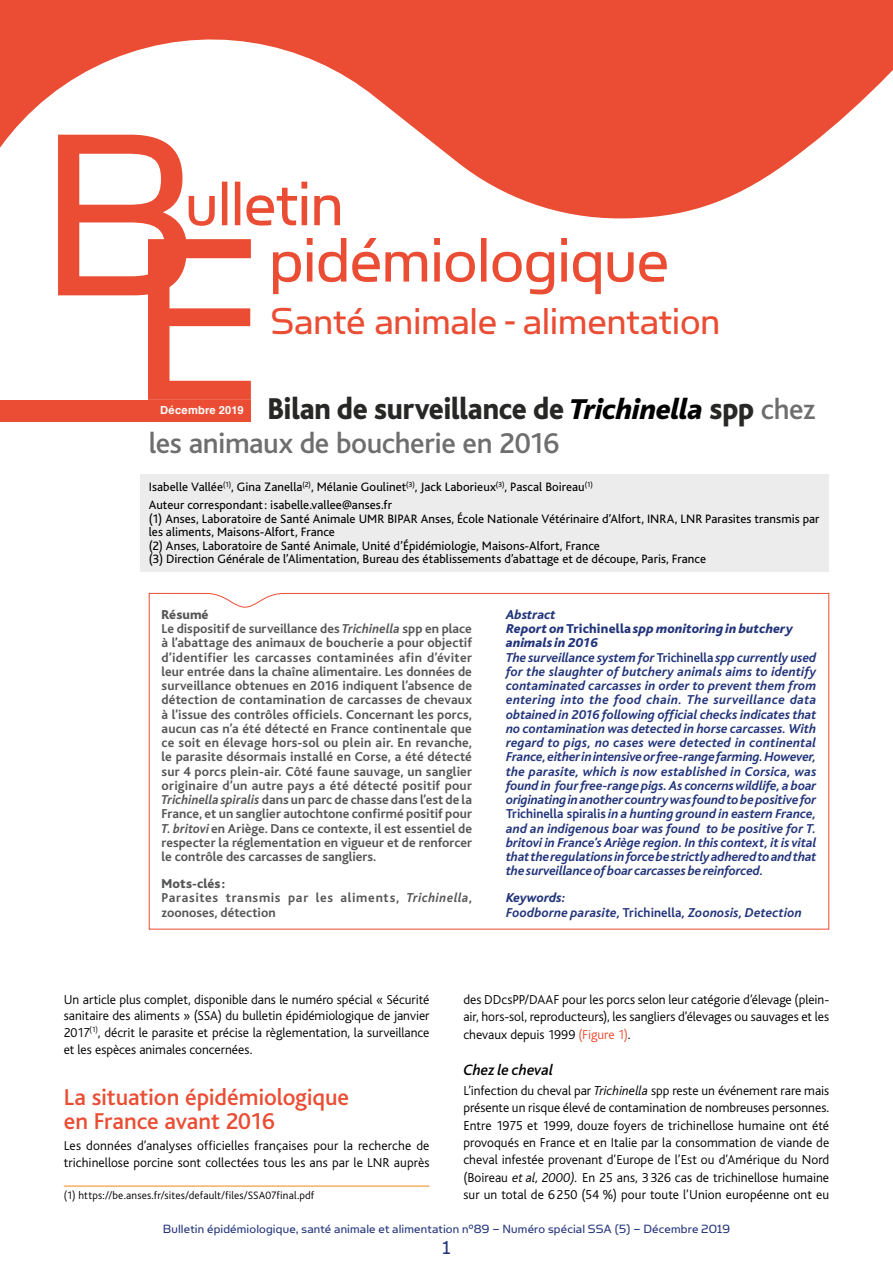
<style>
.page{position:relative;width:893px;height:1263px;background:#fff}
.page>*{position:absolute;margin:0;border:0;box-sizing:border-box;transform-origin:0 0}
.t1{font:42.3px "Simian Text Orangutan";letter-spacing:-.005em;color:#ea4d33}
.Titre_article{font:800 31.5px "Bliss";letter-spacing:-.01em;color:#272726;scale:.92 1}
.Titre_article-2{font:500 30px "Bliss";letter-spacing:-.015em;color:#6e6e6e}
.ST1{font:500 24px/24px "Bliss";letter-spacing:-.005em;color:#ea4d33}
.t2{font:21px "Simian Text Orangutan";color:#23357b}
.ST2{font:italic 500 15.75px "Bliss";color:#000}
.TEXTE_COURANT{font:300 13.5px/17.4px "Bliss";letter-spacing:.005em;color:#000;text-align:justify}
.Texte_Abstract_GB{font:italic 700 13.5px/14.2px "Bliss";letter-spacing:-.005em;color:#23357b;text-align:justify}
.Résumé_FR{font:700 13.5px/14.2px "Bliss";letter-spacing:.005em;color:#565655;text-align:justify}
.t3{font:13.5px "Simian Text Orangutan";letter-spacing:.01em;color:#23357b}
.Résumé_FR-2{font:700 13.5px/14.2px "Bliss";letter-spacing:.045em;color:#565655}
.titre_anglais{font:italic 800 13.5px/14.2px "Bliss";letter-spacing:.01em;color:#23357b}
.ST_Abstract{font:italic 800 13.5px "Bliss";color:#23357b}
.ST_Résumé{font:800 13.5px "Bliss";letter-spacing:.005em;color:#565655}
.Auteurs_2{font:12.75px/13.5px "Bliss";letter-spacing:.005em;color:#000}
.auteurs_1{font:12.75px "Bliss";letter-spacing:.005em;color:#000}
.renvois{font:300 11.25px "Bliss";letter-spacing:.01em;color:#000}
.t4{font:700 11.1px "Helvetica";letter-spacing:.02em;color:#fff}
.s1{font-style:italic;font-size:30px;color:#000}
.s2{font-weight:500;font-size:30px;color:#6e6e6e}
.s3{font-style:italic}
.s4{font-style:normal}
.s5{color:#ea4d33}
</style>
<div class="page">
<svg style="left:58px;top:218px;width:609px;height:182px"></svg>
<div style="left:0;top:400px;width:251px;height:21px;background:#ea4d33"></div>
<div style="left:140px;top:475px;width:689px;height:97px;background:#ececec"></div>
<svg style="left:148px;top:593px;width:682px;height:337px"></svg>
<svg style="left:0;top:0;width:893px;height:218px;fill:#ea4d33"></svg>
<hr style="left:64px;top:1186px;width:365px;height:1px;background:#f18822">
<p class="t1" style="left:270px;top:298px;width:451px">Santé animale - alimentation</p>
<p class="Titre_article" style="left:268px;top:392px;width:597px">Bilan de surveillance de <span class="s1">Trichinella</span> spp <span class="s2">chez</span></p>
<p class="Titre_article-2" style="left:149px;top:428px;width:412px">les animaux de boucherie en 2016</p>
<p class="t4" style="left:160px;top:401px;width:85px">Décembre 2019</p>
<p class="auteurs_1" style="left:149px;top:481px;width:445px">Isabelle Vallée<sup>(1)</sup>, Gina Zanella<sup>(2)</sup>, Mélanie Goulinet<sup>(3)</sup>, Jack Laborieux<sup>(3)</sup>, Pascal Boireau<sup>(1)</sup></p>
<p class="Auteurs_2" style="left:149px;top:499px;width:245px">Auteur correspondant: isabelle.vallee@anses.fr</p>
<p class="Auteurs_2" style="left:149px;top:512px;width:672px">(1) Anses, Laboratoire de Santé Animale UMR BIPAR Anses, École Nationale Vétérinaire d’Alfort, INRA, LNR Parasites transmis par les aliments, Maisons-Alfort, France</p>
<p class="Auteurs_2" style="left:149px;top:539px;width:453px">(2) Anses, Laboratoire de Santé Animale, Unité d’Épidémiologie, Maisons-Alfort, France</p>
<p class="Auteurs_2" style="left:149px;top:553px;width:559px">(3) Direction Générale de l’Alimentation, Bureau des établissements d’abattage et de découpe, Paris, France</p>
<p class="ST_Résumé" style="left:162px;top:607px;width:49px">Résumé</p>
<p class="Résumé_FR" style="left:162px;top:622px;width:312px">Le dispositif de surveillance des <span class="s3">Trichinella</span> spp en place à l’abattage des animaux de boucherie a pour objectif d’identifier les carcasses contaminées afin d’éviter leur entrée dans la chaîne alimentaire. Les données de surveillance obtenues en 2016 indiquent l’absence de détection de contamination de carcasses de chevaux à l’issue des contrôles officiels. Concernant les porcs, aucun cas n’a été détecté en France continentale que ce soit en élevage hors-sol ou plein air. En revanche, le parasite désormais installé en Corse, a été détecté sur 4 porcs plein-air. Côté faune sauvage, un sanglier originaire d’un autre pays a été détecté positif pour <span class="s3">Trichinella spiralis</span> dans un parc de chasse dans l’est de la France, et un sanglier autochtone confirmé positif pour <span class="s3">T. britovi</span> en Ariège. Dans ce contexte, il est essentiel de respecter la réglementation en vigueur et de renforcer le contrôle des carcasses de sangliers.</p>
<p class="ST_Résumé" style="left:162px;top:877px;width:65px">Mots-clés:</p>
<p class="Résumé_FR-2" style="left:162px;top:891px;width:312px">Parasites transmis par les aliments, <span class="s3">Trichinella</span>, zoonoses, détection</p>
<p class="ST_Abstract" style="left:506px;top:607px;width:51px">Abstract</p>
<p class="titre_anglais" style="left:506px;top:622px;width:289px">Report on <span class="s4">Trichinella</span> spp monitoring in butchery animals in 2016</p>
<p class="Texte_Abstract_GB" style="left:506px;top:650px;width:312px">The surveillance system for <span class="s4">Trichinella</span> spp currently used for the slaughter of butchery animals aims to identify contaminated carcasses in order to prevent them from entering into the food chain. The surveillance data obtained in 2016 following official checks indicates that no contamination was detected in horse carcasses. With regard to pigs, no cases were detected in continental France, either in intensive or free-range farming. However, the parasite, which is now established in Corsica, was found in four free-range pigs. As concerns wildlife, a boar originating in another country was found to be positive for <span class="s4">Trichinella spiralis</span> in a hunting ground in eastern France, and an indigenous boar was found to be positive for T. britovi in France’s Ariège region. In this context, it is vital that the regulations in force be strictly adhered to and that the surveillance of boar carcasses be reinforced.</p>
<p class="ST_Abstract" style="left:506px;top:891px;width:61px">Keywords:</p>
<p class="Texte_Abstract_GB" style="left:506px;top:905px;width:297px">Foodborne parasite, <span class="s4">Trichinella</span>, Zoonosis, Detection</p>
<p class="TEXTE_COURANT" style="left:64px;top:991px;width:367px;line-height:16.5px">Un article plus complet, disponible dans le numéro spécial « Sécurité sanitaire des aliments » (SSA) du bulletin épidémiologique de janvier 2017<sup>(1)</sup>, décrit le parasite et précise la règlementation, la surveillance et les espèces animales concernées.</p>
<p class="ST1" style="left:64px;top:1086px;width:287px">La situation épidémiologique en France avant 2016</p>
<p class="TEXTE_COURANT" style="left:64px;top:1138px;width:367px;line-height:16.5px">Les données d’analyses officielles françaises pour la recherche de trichinellose porcine sont collectées tous les ans par le LNR auprès</p>
<p class="renvois" style="left:64px;top:1189px;width:252px">(1) https://be.anses.fr/sites/default/files/SSA07final.pdf</p>
<p class="TEXTE_COURANT" style="left:463px;top:991px;width:367px">des DDcsPP/DAAF pour les porcs selon leur catégorie d’élevage (plein&shy;air, hors-sol, reproducteurs), les sangliers d’élevages ou sauvages et les chevaux depuis 1999 <span class="s5">(Figure 1)</span>.</p>
<p class="ST2" style="left:463px;top:1062px;width:91px">Chez le cheval</p>
<p class="TEXTE_COURANT" style="left:463px;top:1082px;width:367px">L’infection du cheval par <span class="s3">Trichinella</span> spp reste un événement rare mais présente un risque élevé de contamination de nombreuses personnes.<br>Entre 1975 et 1999, douze foyers de trichinellose humaine ont été provoqués en France et en Italie par la consommation de viande de cheval infestée provenant d’Europe de l’Est ou d’Amérique du Nord (Boireau <span class="s3">et al, 2000).</span> En 25 ans, 3326 cas de trichinellose humaine sur un total de 6250 (54 %) pour toute l’Union européenne ont eu</p>
<p class="t3" style="left:163px;top:1221px;width:569px">Bulletin épidémiologique, santé animale et alimentation n°89 – Numéro spécial SSA (5) – Décembre 2019</p>
<p class="t2" style="left:442px;top:1236px;width:10px">1</p>
</div>
